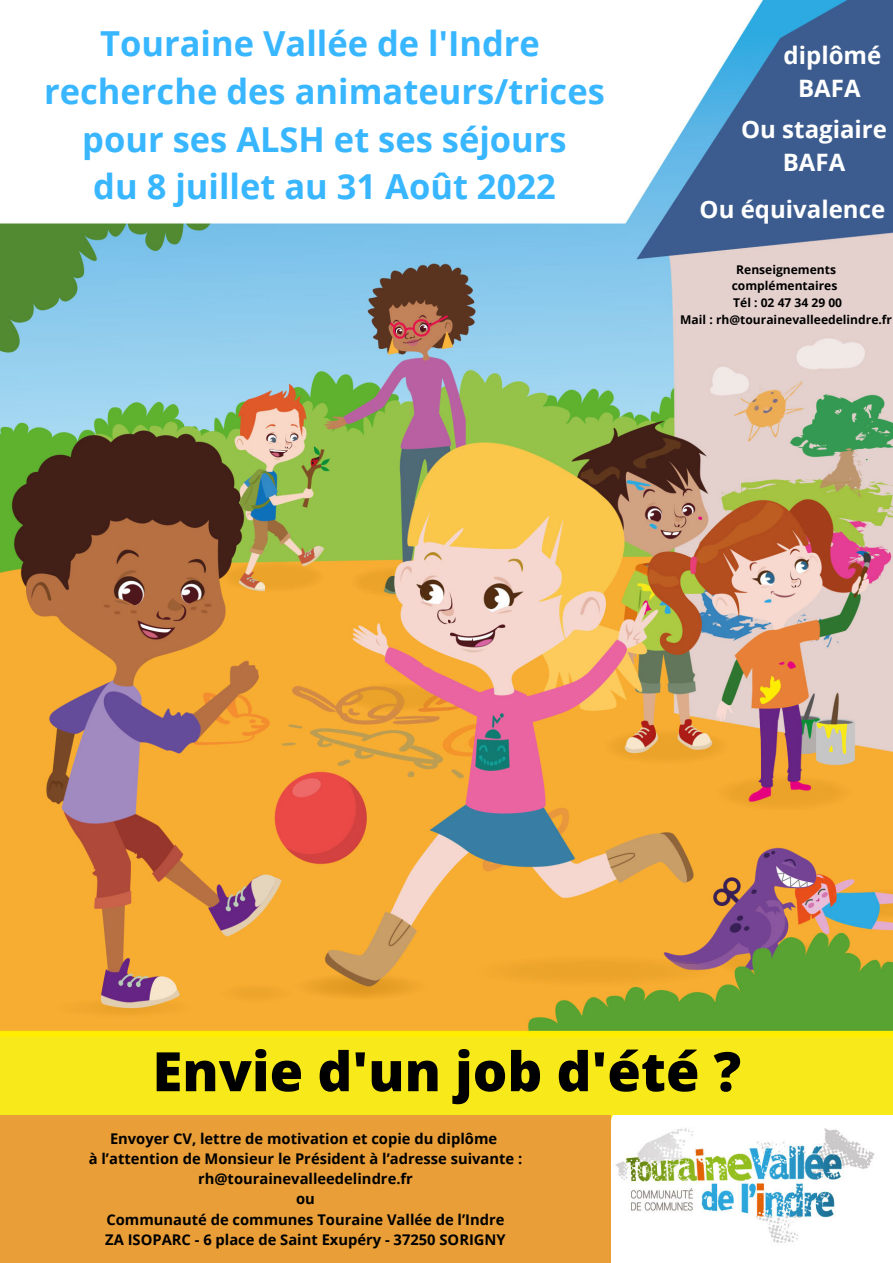
<style>
.page{position:relative;width:893px;height:1263px;background:#fff}
.page>*{position:absolute;margin:0;border:0;box-sizing:border-box;transform-origin:0 0}
.t1{font:800 54.38px "Open Sans";color:#000}
.t2{font:700 34.5px "Open Sans";color:#38b6ff}
.t3{font:700 24px "Open Sans";color:#fff}
.t4{font:700 14.7px "Open Sans";color:#000}
.t5{font:700 12.08px "Open Sans";color:#000}
</style>
<div class="page">
<img style="left:0;top:0;width:893px;height:1243px">
<div style="left:0;top:0;width:637px;height:187px;background:#fff"></div>
<div style="left:0;top:1113px;width:611px;height:150px;background:#e99e38"></div>
<div style="left:0;top:1038px;width:893px;height:77px;background:#f8e91a"></div>
<p class="t2" style="left:100px;top:19px;width:441px">Touraine Vallée de l'Indre</p>
<p class="t2" style="left:44px;top:67px;width:562px">recherche des animateurs/trices</p>
<p class="t2" style="left:82px;top:115px;width:486px">pour ses ALSH et ses séjours</p>
<p class="t2" style="left:93px;top:163px;width:464px">du 8 juillet au 31 Août 2022</p>
<p class="t3" style="left:783px;top:38px;width:99px">diplômé</p>
<p class="t3" style="left:798px;top:71px;width:64px">BAFA</p>
<p class="t3" style="left:741px;top:112px;width:147px">Ou stagiaire</p>
<p class="t3" style="left:783px;top:145px;width:64px">BAFA</p>
<p class="t3" style="left:699px;top:193px;width:187px">Ou équivalence</p>
<p class="t5" style="left:736px;top:261px;width:101px">Renseignements</p>
<p class="t5" style="left:731px;top:278px;width:107px">complémentaires</p>
<p class="t5" style="left:733px;top:294px;width:110px">Tél : 02 47 34 29 00</p>
<p class="t5" style="left:680px;top:311px;width:213px">Mail : rh@tourainevalleedelindre.fr</p>
<p class="t1" style="left:152px;top:1033px;width:590px">Envie d'un job d'été ?</p>
<p class="t4" style="left:110px;top:1128px;width:389px">Envoyer CV, lettre de motivation et copie du diplôme</p>
<p class="t4" style="left:89px;top:1148px;width:435px">à l’attention de Monsieur le Président à l’adresse suivante :</p>
<p class="t4" style="left:198px;top:1168px;width:216px">rh@tourainevalleedelindre.fr</p>
<p class="t4" style="left:296px;top:1189px;width:20px">ou</p>
<p class="t4" style="left:106px;top:1209px;width:400px">Communauté de communes Touraine Vallée de l’Indre</p>
<p class="t4" style="left:105px;top:1229px;width:402px">ZA ISOPARC - 6 place de Saint Exupéry - 37250 SORIGNY</p>
</div>
